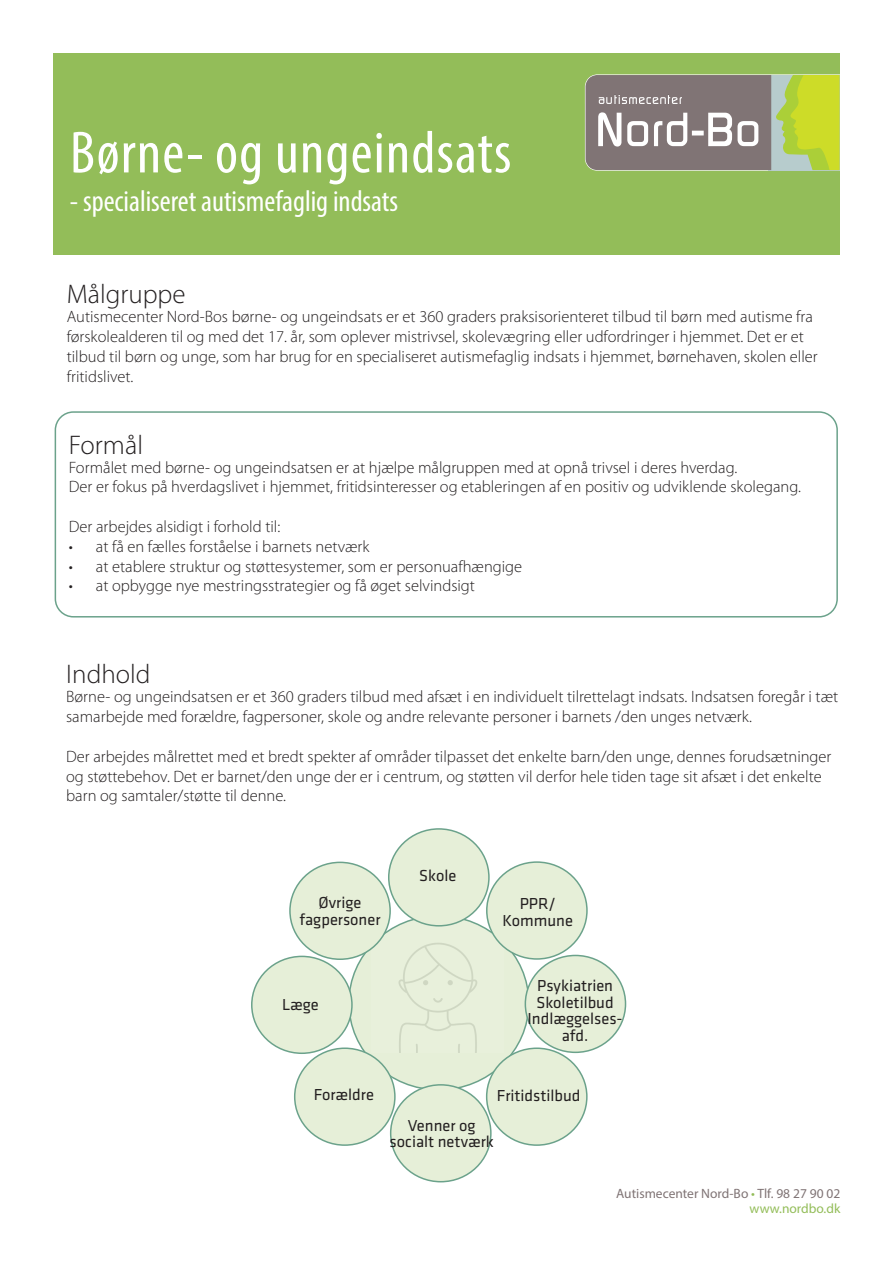
<style>
.page{position:relative;width:893px;height:1263px;background:#fff}
.page>*{position:absolute;margin:0;border:0;box-sizing:border-box;transform-origin:0 0}
.t1{font:condensed 60px "Myriad Pro";letter-spacing:.02em;color:#fff}
.t2{font:condensed 30px "Myriad Pro";color:#fff}
.t3{font:300 27px "Myriad Pro";color:#231f20}
.t4{font:300 16.5px/19.8px "Myriad Pro";color:#231f20}
.t5{font:16.5px/16.5px "Klavika Basic";color:#231f20;text-align:center}
.t6{font:13.5px/15px "Myriad Pro";color:#807475;text-align:right}
.s1{color:#93bd59}
</style>
<div class="page">
<div style="left:53px;top:54px;width:787px;height:201px;background:#93bd59"></div>
<svg style="left:585px;top:74px;width:255px;height:97px;background:#9e9d7b"></svg>
<div style="left:55px;top:411px;width:783px;height:206px;border:2px solid #6ba28b;border-radius:18px"></div>
<div style="left:349px;top:916px;width:180px;height:174px;background:#e6efd8;border-radius:50%"></div>
<img style="left:372px;top:921px;width:131px;height:132px">
<div style="left:389px;top:829px;width:100px;height:97px;background:#e6efd8;border-radius:50%"></div>
<div style="left:388px;top:828px;width:102px;height:98px;border:2px solid #6ba28b;border-radius:50%"></div>
<div style="left:290px;top:862px;width:100px;height:97px;background:#e6efd8;border-radius:50%"></div>
<div style="left:289px;top:862px;width:102px;height:98px;border:2px solid #6ba28b;border-radius:50%"></div>
<div style="left:391px;top:1085px;width:100px;height:97px;background:#e6efd8;border-radius:50%"></div>
<div style="left:390px;top:1084px;width:102px;height:98px;border:2px solid #6ba28b;border-radius:50%"></div>
<div style="left:487px;top:1048px;width:100px;height:97px;background:#e6efd8;border-radius:50%"></div>
<div style="left:486px;top:1047px;width:102px;height:99px;border:2px solid #6ba28b;border-radius:50%"></div>
<div style="left:525px;top:955px;width:100px;height:97px;background:#e6efd8;border-radius:50%"></div>
<div style="left:525px;top:955px;width:101px;height:98px;border:2px solid #6ba28b;border-radius:50%"></div>
<div style="left:487px;top:862px;width:100px;height:97px;background:#e6efd8;border-radius:50%"></div>
<div style="left:486px;top:861px;width:102px;height:99px;border:2px solid #6ba28b;border-radius:50%"></div>
<div style="left:295px;top:1048px;width:100px;height:97px;background:#e6efd8;border-radius:50%"></div>
<div style="left:294px;top:1047px;width:102px;height:99px;border:2px solid #6ba28b;border-radius:50%"></div>
<div style="left:252px;top:956px;width:100px;height:97px;background:#e6efd8;border-radius:50%"></div>
<div style="left:251px;top:956px;width:102px;height:98px;border:2px solid #6ba28b;border-radius:50%"></div>
<h1 class="t1" style="left:70px;top:116px;width:443px">Børne- og ungeindsats</h1>
<h2 class="t2" style="left:70px;top:183px;width:330px">- specialiseret autismefaglig indsats</h2>
<h3 class="t3" style="left:67px;top:277px;width:120px">Målgruppe</h3>
<p class="t4" style="left:67px;top:307px;width:752px">Autismecenter Nord-Bos børne- og ungeindsats er et 360 graders praksisorienteret tilbud til børn med autisme fra førskolealderen til og med det 17. år, som oplever mistrivsel, skolevægring eller udfordringer i hjemmet. Det er et tilbud til børn og unge, som har brug for en specialiseret autismefaglig indsats i hjemmet, børnehaven, skolen eller fritidslivet.</p>
<h3 class="t3" style="left:69px;top:428px;width:76px">Formål</h3>
<p class="t4" style="left:69px;top:457px;width:734px">Formålet med børne- og ungeindsatsen er at hjælpe målgruppen med at opnå trivsel i deres hverdag.<br>Der er fokus på hverdagslivet i hjemmet, fritidsinteresser og etableringen af en positiv og udviklende skolegang.</p>
<p class="t4" style="left:69px;top:516px;width:213px">Der arbejdes alsidigt i forhold til:</p>
<p class="t4" style="left:69px;top:536px;width:302px">• at få en fælles forståelse i barnets netværk</p>
<p class="t4" style="left:69px;top:556px;width:455px">• at etablere struktur og støttesystemer, som er personuafhængige</p>
<p class="t4" style="left:69px;top:576px;width:408px">• at opbygge nye mestringsstrategier og få øget selvindsigt</p>
<h3 class="t3" style="left:66px;top:657px;width:86px">Indhold</h3>
<p class="t4" style="left:66px;top:687px;width:774px">Børne- og ungeindsatsen er et 360 graders tilbud med afsæt i en individuelt tilrettelagt indsats. Indsatsen foregår i tæt samarbejde med forældre, fagpersoner, skole og andre relevante personer i barnets /den unges netværk.</p>
<p class="t4" style="left:66px;top:746px;width:767px">Der arbejdes målrettet med et bredt spekter af områder tilpasset det enkelte barn/den unge, dennes forudsætninger og støttebehov. Det er barnet/den unge der er i centrum, og støtten vil derfor hele tiden tage sit afsæt i det enkelte barn og samtaler/støtte til denne.</p>
<p class="t5" style="left:300px;top:894px;width:82px">Øvrige fagpersoner</p>
<p class="t5" style="left:282px;top:995px;width:38px">Læge</p>
<p class="t5" style="left:419px;top:867px;width:39px">Skole</p>
<p class="t5" style="left:503px;top:895px;width:72px">PPR/<br>Kommune</p>
<p class="t5" style="left:528px;top:977px;width:97px">Psykiatrien<br>Skoletilbud<br>Indlæggelses&shy;afd.</p>
<p class="t5" style="left:314px;top:1085px;width:62px">Forældre</p>
<p class="t5" style="left:497px;top:1087px;width:85px">Fritidstilbud</p>
<p class="t5" style="left:390px;top:1116px;width:106px">Venner og socialt netværk</p>
<p class="t6" style="left:616px;top:1185px;width:226px">Autismecenter Nord-Bo <span class="s1">•</span> Tlf. 98 27 90 02 <span class="s1">www.nordbo.dk</span></p>
</div>
